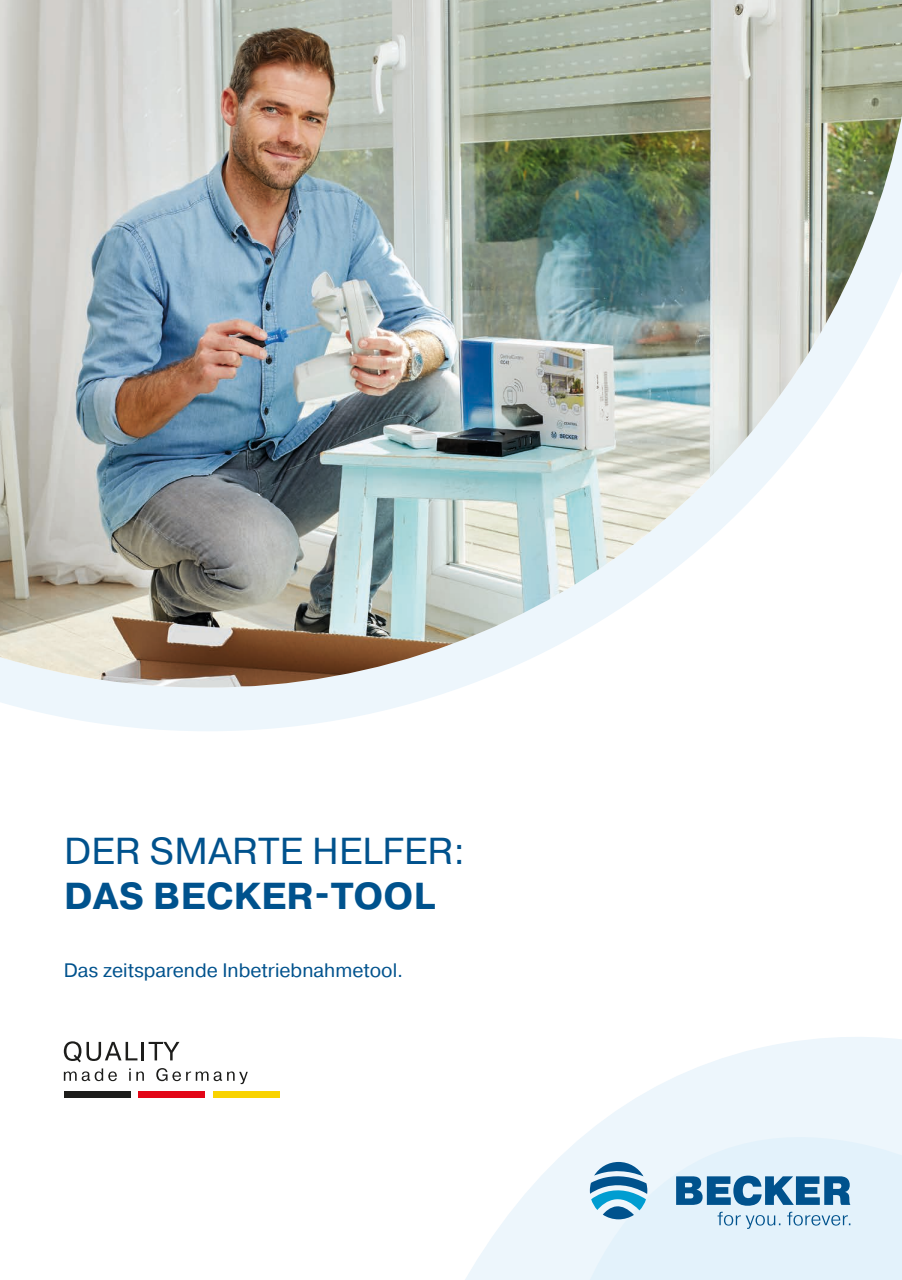
<style>
.page{position:relative;width:902px;height:1280px;background:#fff}
.page>*{position:absolute;margin:0;border:0;box-sizing:border-box;transform-origin:0 0}
.Titel_Überschrift{font:37.5px "Pragmatica";letter-spacing:.01em;color:#00528d}
.Titel_Überschrift-2{font:700 37.5px "Pragmatica";letter-spacing:.01em;color:#00528d}
.Titel_Unterüberschrift{font:19.5px "Pragmatica";color:#00528d}
</style>
<div class="page">
<svg style="left:0;top:688px;width:459px;height:43px;fill:#edf6fc"></svg>
<img style="left:0;top:0;width:901px;height:688px">
<svg style="left:465px;top:1037px;width:436px;height:243px"></svg>
<svg style="left:717px;top:1212px;width:133px;height:17px"></svg>
<svg style="left:676px;top:1175px;width:174px;height:31px"></svg>
<svg style="left:590px;top:1162px;width:57px;height:57px"></svg>
<svg style="left:64px;top:1041px;width:73px;height:21px"></svg>
<hr style="left:141px;top:1042px;width:3px;height:18px;background:#1d1d1b">
<svg style="left:148px;top:1042px;width:31px;height:18px"></svg>
<svg style="left:64px;top:1068px;width:53px;height:13px"></svg>
<svg style="left:129px;top:1068px;width:15px;height:13px"></svg>
<svg style="left:156px;top:1068px;width:92px;height:16px"></svg>
<div style="left:64px;top:1091px;width:66px;height:6px;background:#1d1d1b"></div>
<div style="left:138px;top:1091px;width:67px;height:6px;background:#e30617"></div>
<div style="left:213px;top:1091px;width:66px;height:6px;background:#f9d300"></div>
<p class="Titel_Überschrift" style="left:64px;top:828px;width:402px">DER SMARTE HELFER:</p>
<p class="Titel_Überschrift-2" style="left:64px;top:872px;width:373px">DAS BECKER-TOOL</p>
<p class="Titel_Unterüberschrift" style="left:64px;top:958px;width:341px">Das zeitsparende Inbetriebnahmetool.</p>
</div>
